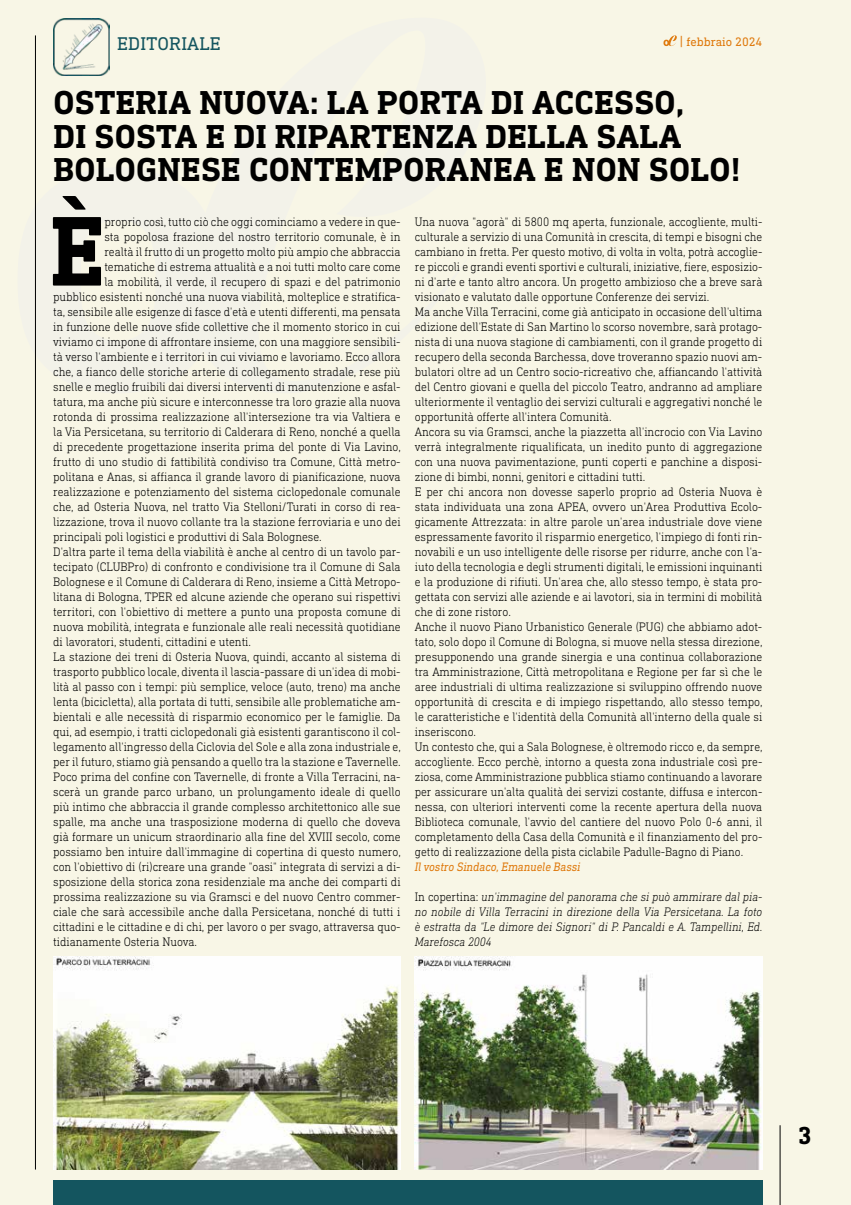
<style>
.page{position:relative;width:851px;height:1205px;background:#fff}
.page>*{position:absolute;margin:0;border:0;box-sizing:border-box;transform-origin:0 0}
.t1{font:700 100.75px "DIN Next Slab Pro";color:#000;scale:.94 1}
.t2{font:700 33.75px/33.8px "DIN Next Slab Pro";letter-spacing:.01em;color:#000}
.t3{font:700 25px "DIN Next Slab Pro";color:#000}
.t4{font:18.75px "DIN Next Slab Pro";letter-spacing:.01em;color:#14555f}
.t5{font:300 12.5px "DIN Next Slab Pro";letter-spacing:-.005em;color:#000;scale:.94 1}
.t6{font:300 12.5px/15px "DIN Next Slab Pro";letter-spacing:-.005em;color:#000;scale:.93 1}
.t7{font:italic 300 12.5px/15px "DIN Next Slab Pro";letter-spacing:-.005em;color:#000;text-align:justify;scale:.94 1}
.t8{font:italic 12.5px "DIN Next Slab Pro";letter-spacing:-.005em;color:#df7a0e;scale:.94 1}
.t9{font:12.5px "DIN Next Slab Pro";color:#df7a0e}
.s1{font-size:13.75px}
.s2{font-style:normal}
</style>
<div class="page">
<div style="left:0;top:0;width:850px;height:1205px;background:#f8f6e6"></div>
<svg style="left:34px;top:167px;width:1px;height:226px"></svg>
<div style="left:53px;top:1180px;width:709px;height:25px;background:#14555f"></div>
<hr style="left:779px;top:1125px;width:1px;height:80px;background:#000">
<img style="left:53px;top:19px;width:57px;height:56px">
<hr style="left:35px;top:35px;width:1px;height:1134px;background:#000">
<svg style="left:663px;top:35px;width:13px;height:11px"></svg>
<img style="left:53px;top:957px;width:347px;height:212px">
<img style="left:415px;top:957px;width:347px;height:212px">
<h3 class="t4" style="left:117px;top:32px;width:105px">EDITORIALE</h3>
<p class="t9" style="left:679px;top:34px;width:84px"><span class="s1">|</span> febbraio 2024</p>
<h2 class="t2" style="left:53px;top:85px;width:689px">OSTERIA NUOVA: LA PORTA DI ACCESSO,<br>DI SOSTA E DI RIPARTENZA DELLA SALA<br>BOLOGNESE CONTEMPORANEA E NON SOLO!</h2>
<p class="t6" style="left:415px;top:214px;width:375px">Una nuova "agorà" di 5800 mq aperta, funzionale, accogliente, multi&shy;culturale a servizio di una Comunità in crescita, di tempi e bisogni che cambiano in fretta. Per questo motivo, di volta in volta, potrà accoglie&shy;re piccoli e grandi eventi sportivi e culturali, iniziative, fiere, esposizio&shy;ni d'arte e tanto altro ancora. Un progetto ambizioso che a breve sarà visionato e valutato dalle opportune Conferenze dei servizi.<br>Ma anche Villa Terracini, come già anticipato in occasione dell'ultima edizione dell'Estate di San Martino lo scorso novembre, sarà protago&shy;nista di una nuova stagione di cambiamenti, con il grande progetto di recupero della seconda Barchessa, dove troveranno spazio nuovi am&shy;bulatori oltre ad un Centro socio-ricreativo che, affiancando l'attività del Centro giovani e quella del piccolo Teatro, andranno ad ampliare ulteriormente il ventaglio dei servizi culturali e aggregativi nonché le opportunità offerte all'intera Comunità.<br>Ancora su via Gramsci, anche la piazzetta all'incrocio con Via Lavino verrà integralmente riqualificata, un inedito punto di aggregazione con una nuova pavimentazione, punti coperti e panchine a disposi&shy;zione di bimbi, nonni, genitori e cittadini tutti.<br>E per chi ancora non dovesse saperlo proprio ad Osteria Nuova è stata individuata una zona APEA, ovvero un'Area Produttiva Ecolo&shy;gicamente Attrezzata: in altre parole un'area industriale dove viene espressamente favorito il risparmio energetico, l'impiego di fonti rin&shy;novabili e un uso intelligente delle risorse per ridurre, anche con l'a&shy;iuto della tecnologia e degli strumenti digitali, le emissioni inquinanti e la produzione di rifiuti. Un'area che, allo stesso tempo, è stata pro&shy;gettata con servizi alle aziende e ai lavotori, sia in termini di mobilità che di zone ristoro.<br>Anche il nuovo Piano Urbanistico Generale (PUG) che abbiamo adot&shy;tato, solo dopo il Comune di Bologna, si muove nella stessa direzione, presupponendo una grande sinergia e una continua collaborazione tra Amministrazione, Città metropolitana e Regione per far sì che le aree industriali di ultima realizzazione si sviluppino offrendo nuove opportunità di crescita e di impiego rispettando, allo stesso tempo, le caratteristiche e l'identità della Comunità all'interno della quale si inseriscono.<br>Un contesto che, qui a Sala Bolognese, è oltremodo ricco e, da sempre, accogliente. Ecco perchè, intorno a questa zona industriale così pre&shy;ziosa, come Amministrazione pubblica stiamo continuando a lavorare per assicurare un'alta qualità dei servizi costante, diffusa e intercon&shy;nessa, con ulteriori interventi come la recente apertura della nuova Biblioteca comunale, l'avvio del cantiere del nuovo Polo 0-6 anni, il completamento della Casa della Comunità e il finanziamento del pro&shy;getto di realizzazione della pista ciclabile Padulle-Bagno di Piano.</p>
<p class="t8" style="left:415px;top:859px;width:178px">Il vostro Sindaco, Emanuele Bassi</p>
<p class="t7" style="left:415px;top:889px;width:371px"><span class="s2">In copertina:</span> un'immagine del panorama che si può ammirare dal pia&shy;no nobile di Villa Terracini in direzione della Via Persicetana. La foto è estratta da "Le dimore dei Signori" di P. Pancaldi e A. Tampellini, Ed.<br>Marefosca 2004</p>
<h1 class="t1" style="left:50px;top:192px;width:60px">È</h1>
<p class="t5" style="left:104px;top:214px;width:317px">proprio così, tutto ciò che oggi cominciamo a vedere in que-</p>
<p class="t5" style="left:104px;top:229px;width:317px">sta popolosa frazione del nostro territorio comunale, è in</p>
<p class="t5" style="left:104px;top:244px;width:316px">realtà il frutto di un progetto molto più ampio che abbraccia</p>
<p class="t5" style="left:104px;top:259px;width:317px">tematiche di estrema attualità e a noi tutti molto care come</p>
<p class="t5" style="left:104px;top:274px;width:317px">la mobilità, il verde, il recupero di spazi e del patrimonio</p>
<p class="t5" style="left:53px;top:289px;width:371px">pubblico esistenti nonché una nuova viabilità, molteplice e stratifica-</p>
<p class="t5" style="left:53px;top:304px;width:371px">ta, sensibile alle esigenze di fasce d'età e utenti differenti, ma pensata</p>
<p class="t5" style="left:53px;top:319px;width:371px">in funzione delle nuove sfide collettive che il momento storico in cui</p>
<p class="t5" style="left:53px;top:334px;width:371px">viviamo ci impone di affrontare insieme, con una maggiore sensibili-</p>
<p class="t5" style="left:53px;top:349px;width:371px">tà verso l'ambiente e i territori in cui viviamo e lavoriamo. Ecco allora</p>
<p class="t5" style="left:53px;top:364px;width:371px">che, a fianco delle storiche arterie di collegamento stradale, rese più</p>
<p class="t5" style="left:53px;top:379px;width:371px">snelle e meglio fruibili dai diversi interventi di manutenzione e asfal-</p>
<p class="t5" style="left:53px;top:394px;width:371px">tatura, ma anche più sicure e interconnesse tra loro grazie alla nuova</p>
<p class="t5" style="left:53px;top:409px;width:371px">rotonda di prossima realizzazione all'intersezione tra via Valtiera e</p>
<p class="t5" style="left:53px;top:424px;width:371px">la Via Persicetana, su territorio di Calderara di Reno, nonché a quella</p>
<p class="t5" style="left:53px;top:439px;width:371px">di precedente progettazione inserita prima del ponte di Via Lavino,</p>
<p class="t5" style="left:53px;top:454px;width:371px">frutto di uno studio di fattibilità condiviso tra Comune, Città metro-</p>
<p class="t5" style="left:53px;top:469px;width:371px">politana e Anas, si affianca il grande lavoro di pianificazione, nuova</p>
<p class="t5" style="left:53px;top:484px;width:371px">realizzazione e potenziamento del sistema ciclopedonale comunale</p>
<p class="t5" style="left:53px;top:499px;width:371px">che, ad Osteria Nuova, nel tratto Via Stelloni/Turati in corso di rea-</p>
<p class="t5" style="left:53px;top:514px;width:371px">lizzazione, trova il nuovo collante tra la stazione ferroviaria e uno dei</p>
<p class="t5" style="left:53px;top:529px;width:287px">principali poli logistici e produttivi di Sala Bolognese.</p>
<p class="t5" style="left:53px;top:544px;width:371px">D'altra parte il tema della viabilità è anche al centro di un tavolo par-</p>
<p class="t5" style="left:53px;top:559px;width:371px">tecipato (CLUBPro) di confronto e condivisione tra il Comune di Sala</p>
<p class="t5" style="left:53px;top:574px;width:371px">Bolognese e il Comune di Calderara di Reno, insieme a Città Metropo-</p>
<p class="t5" style="left:53px;top:589px;width:371px">litana di Bologna, TPER ed alcune aziende che operano sui rispettivi</p>
<p class="t5" style="left:53px;top:604px;width:371px">territori, con l'obiettivo di mettere a punto una proposta comune di</p>
<p class="t5" style="left:53px;top:619px;width:371px">nuova mobilità, integrata e funzionale alle reali necessità quotidiane</p>
<p class="t5" style="left:53px;top:634px;width:212px">di lavoratori, studenti, cittadini e utenti.</p>
<p class="t5" style="left:53px;top:649px;width:371px">La stazione dei treni di Osteria Nuova, quindi, accanto al sistema di</p>
<p class="t5" style="left:53px;top:664px;width:371px">trasporto pubblico locale, diventa il lascia-passare di un'idea di mobi-</p>
<p class="t5" style="left:53px;top:679px;width:371px">lità al passo con i tempi: più semplice, veloce (auto, treno) ma anche</p>
<p class="t5" style="left:53px;top:694px;width:371px">lenta (bicicletta), alla portata di tutti, sensibile alle problematiche am-</p>
<p class="t5" style="left:53px;top:709px;width:371px">bientali e alle necessità di risparmio economico per le famiglie. Da</p>
<p class="t5" style="left:53px;top:724px;width:371px">qui, ad esempio, i tratti ciclopedonali già esistenti garantiscono il col-</p>
<p class="t5" style="left:53px;top:739px;width:371px">legamento all'ingresso della Ciclovia del Sole e alla zona industriale e,</p>
<p class="t5" style="left:53px;top:754px;width:371px">per il futuro, stiamo già pensando a quello tra la stazione e Tavernelle.</p>
<p class="t5" style="left:53px;top:769px;width:371px">Poco prima del confine con Tavernelle, di fronte a Villa Terracini, na-</p>
<p class="t5" style="left:53px;top:784px;width:371px">scerà un grande parco urbano, un prolungamento ideale di quello</p>
<p class="t5" style="left:53px;top:799px;width:371px">più intimo che abbraccia il grande complesso architettonico alle sue</p>
<p class="t5" style="left:53px;top:814px;width:371px">spalle, ma anche una trasposizione moderna di quello che doveva</p>
<p class="t5" style="left:53px;top:829px;width:371px">già formare un unicum straordinario alla fine del XVIII secolo, come</p>
<p class="t5" style="left:53px;top:844px;width:371px">possiamo ben intuire dall'immagine di copertina di questo numero,</p>
<p class="t5" style="left:53px;top:859px;width:371px">con l'obiettivo di (ri)creare una grande "oasi" integrata di servizi a di-</p>
<p class="t5" style="left:53px;top:874px;width:371px">sposizione della storica zona residenziale ma anche dei comparti di</p>
<p class="t5" style="left:53px;top:889px;width:371px">prossima realizzazione su via Gramsci e del nuovo Centro commer-</p>
<p class="t5" style="left:53px;top:904px;width:371px">ciale che sarà accessibile anche dalla Persicetana, nonché di tutti i</p>
<p class="t5" style="left:53px;top:919px;width:371px">cittadini e le cittadine e di chi, per lavoro o per svago, attraversa quo-</p>
<p class="t5" style="left:53px;top:934px;width:155px">tidianamente Osteria Nuova.</p>
<h3 class="t3" style="left:797px;top:1121px;width:15px">3</h3>
</div>
